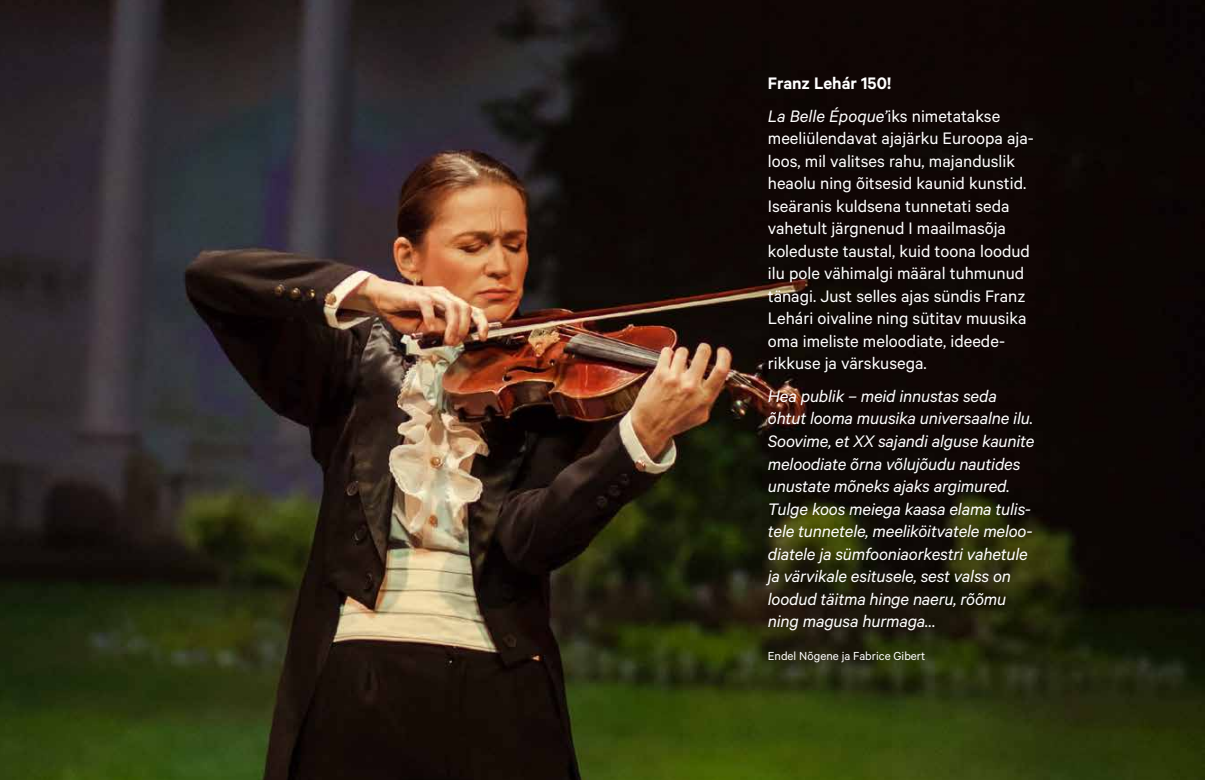
<style>
.page{position:relative;width:1205px;height:780px;background:#fff}
.page>*{position:absolute;margin:0;border:0;box-sizing:border-box;transform-origin:0 0}
.t1{font:18.75px/22.5px "Calibre";color:#fff}
.t2{font:italic 18.75px/22.5px "Calibre";letter-spacing:-.01em;color:#fff}
.t3{font:600 18.75px/32.5px "Calibre";color:#fff}
.t4{font:13.12px "Calibre";color:#fff}
.s1{font-weight:400;font-style:italic}
.s2{font-weight:400}
</style>
<div class="page">
<img style="left:0;top:0;width:1205px;height:780px">
<p class="t3" style="left:768px;top:67px;width:234px">Franz Lehár 150!<br><span class="s1">La Belle Époque’</span><span class="s2">iks nimetatakse</span></p>
<p class="t1" style="left:768px;top:127px;width:267px">meeliülendavat ajajärku Euroopa aja&shy;loos, mil valitses rahu, majanduslik heaolu ning õitsesid kaunid kunstid.<br>Iseäranis kuldsena tunnetati seda vahetult järgnenud I maailmasõja koleduste taustal, kuid toona loodud ilu pole vähimalgi määral tuhmunud tänagi. Just selles ajas sündis Franz Lehári oivaline ning sütitav muusika oma imeliste meloodiate, ideede&shy;rikkuse ja värskusega.</p>
<p class="t2" style="left:768px;top:384px;width:268px">Hea publik – meid innustas seda õhtut looma muusika universaalne ilu.<br>Soovime, et XX sajandi alguse kaunite meloodiate õrna võlujõudu nautides unustate mõneks ajaks argimured.<br>Tulge koos meiega kaasa elama tulis&shy;tele tunnetele, meeliköitvatele meloo&shy;diatele ja sümfooniaorkestri vahetule ja värvikale esitusele, sest valss on loodud täitma hinge naeru, rõõmu ning magusa hurmaga…</p>
<p class="t4" style="left:768px;top:648px;width:159px">Endel Nõgene ja Fabrice Gibert</p>
</div>
